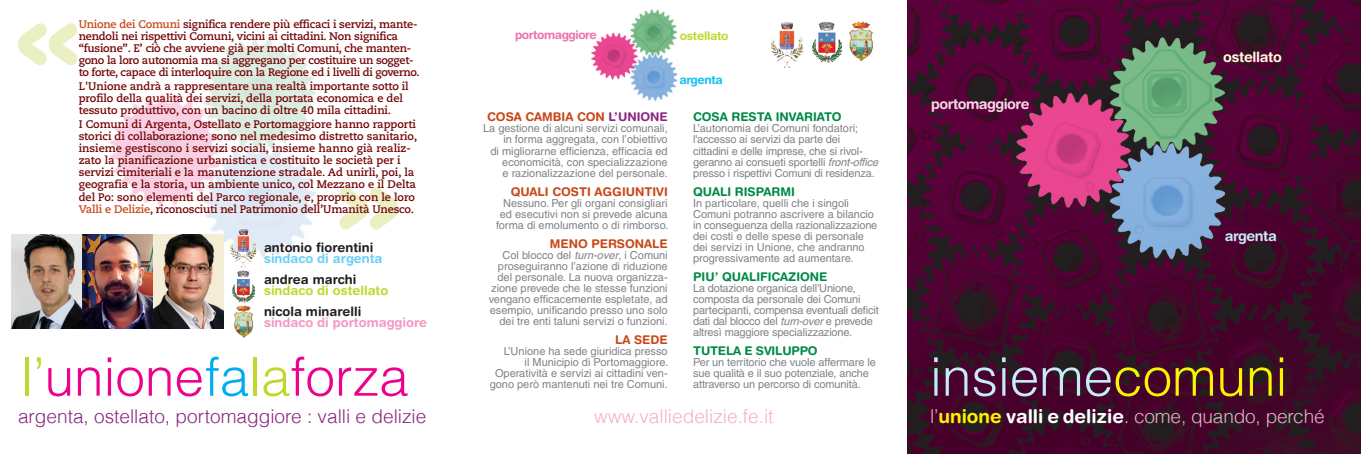
<style>
.page{position:relative;width:1361px;height:454px;background:#fff}
.page>*{position:absolute;margin:0;border:0;box-sizing:border-box;transform-origin:0 0}
.t1{font:700 131px "Helvetica Rounded";color:#eaf0c1}
.t2{font:300 53.1px "Helvetica";color:#ed028c}
.t3{font:300 53.1px "Helvetica";color:#c6eafa}
.t4{font:300 19px "Helvetica";color:#f5adce}
.t5{font:300 19px "Helvetica";color:#882680}
.t6{font:700 14.4px "Helvetica Rounded";letter-spacing:-.035em;color:#fad5e5}
.t7{font:700 14.4px "Helvetica Rounded";letter-spacing:-.025em;color:#fffbd6}
.t8{font:700 14.4px "Helvetica Rounded";letter-spacing:-.025em;color:#c6eafa}
.t9{font:700 13px "Helvetica Rounded";color:#231f20}
.t10{font:700 13px "Helvetica Rounded";color:#f499c2}
.t11{font:700 13px "Helvetica Rounded";color:#c1d72f}
.t12{font:700 13px "Helvetica Rounded";color:#6bcff6}
.t13{font:700 12px "Helvetica Rounded";color:#008945}
.t14{font:700 12px "Helvetica Rounded";color:#c74919}
.t15{font:700 12px "Helvetica Rounded";letter-spacing:-.035em;color:#f171ab}
.t16{font:700 12px "Helvetica Rounded";letter-spacing:-.025em;color:#c1d72f}
.t17{font:700 12px "Helvetica Rounded";letter-spacing:-.025em;color:#15c0f2}
.t18{font:11px/11px "Helvetica";color:#808285}
.t19{font:700 11px/12px "Caecilia";letter-spacing:-.01em;color:#740607}
.s1{color:#c74919}
.s2{color:#c1d72f}
.s3{color:#00aeef}
.s4{color:#882680}
.s5{font-style:italic}
.s6{color:#fff101}
.s7{font-family:"Helvetica Rounded";font-weight:700;color:#fff101}
.s8{font-family:"Helvetica Rounded";font-weight:700;color:#fff}
</style>
<div class="page">
<img style="left:109px;top:38px;width:207px;height:220px">
<img style="left:907px;top:0;width:454px;height:454px">
<img style="left:11px;top:234px;width:213px;height:95px">
<img style="left:232px;top:270px;width:23px;height:32px">
<img style="left:233px;top:305px;width:21px;height:33px">
<img style="left:228px;top:229px;width:30px;height:39px">
<img style="left:591px;top:9px;width:87px;height:93px">
<img style="left:812px;top:21px;width:29px;height:42px">
<img style="left:849px;top:21px;width:24px;height:41px">
<img style="left:770px;top:22px;width:34px;height:47px">
<p class="t19" style="left:79px;top:19px;width:343px"><span class="s1">Unione dei Comuni</span> significa rendere più efficaci i servizi, mante&shy;nendoli nei rispettivi Comuni, vicini ai cittadini. Non significa “fusione”. E’ ciò che avviene già per molti Comuni, che manten&shy;gono la loro autonomia ma si aggregano per costituire un sogget&shy;to forte, capace di interloquire con la Regione ed i livelli di governo.</p>
<p class="t19" style="left:79px;top:81px;width:331px">L'Unione andrà a rappresentare una realtà importante sotto il profilo della qualità dei servizi, della portata economica e del tessuto produttivo, con un bacino di oltre 40 mila cittadini.</p>
<p class="t19" style="left:79px;top:119px;width:340px">I Comuni di Argenta, Ostellato e Portomaggiore hanno rapporti storici di collaborazione; sono nel medesimo distretto sanitario, insieme gestiscono i servizi sociali, insieme hanno già realiz&shy;zato la pianificazione urbanistica e costituito le società per i servizi cimiteriali e la manutenzione stradale. Ad unirli, poi, la geografia e la storia, un ambiente unico, col Mezzano e il Delta del Po: sono elementi del Parco regionale, e, proprio con le loro <span class="s1">Valli e Delizie</span>, riconosciuti nel Patrimonio dell’Umanità Unesco.</p>
<h1 class="t1" style="left:9px;top:-14px;width:79px">«</h1>
<h1 class="t1" style="left:408px;top:266px;width:79px;rotate:-180deg">«</h1>
<p class="t9" style="left:264px;top:242px;width:111px">antonio fiorentini</p>
<p class="t12" style="left:264px;top:253px;width:120px">sindaco di argenta</p>
<p class="t9" style="left:264px;top:274px;width:94px">andrea marchi</p>
<p class="t11" style="left:264px;top:285px;width:126px">sindaco di ostellato</p>
<p class="t9" style="left:264px;top:306px;width:99px">nicola minarelli</p>
<p class="t10" style="left:264px;top:317px;width:165px">sindaco di portomaggiore</p>
<h2 class="t2" style="left:21px;top:354px;width:389px"><span class="s2">l’</span>unione<span class="s3">fa</span><span class="s2">la</span>forza</h2>
<h3 class="t5" style="left:18px;top:408px;width:410px">argenta, ostellato, portomaggiore : valli e delizie</h3>
<p class="t15" style="left:515px;top:30px;width:83px">portomaggiore</p>
<p class="t16" style="left:680px;top:31px;width:50px">ostellato</p>
<p class="t14" style="left:487px;top:113px;width:182px">COSA CAMBIA CON <span class="s4">L’UNIONE</span></p>
<p class="t18" style="left:483px;top:124px;width:186px;text-align:right">La gestione di alcuni servizi comunali, in forma aggregata, con l’obiettivo<br>di migliorarne efficienza, efficacia ed economicità, con specializzazione<br>e razionalizzazione del personale.</p>
<p class="t14" style="left:511px;top:187px;width:159px">QUALI COSTI AGGIUNTIVI</p>
<p class="t18" style="left:496px;top:198px;width:174px;text-align:center">Nessuno. Per gli organi consigliari ed esecutivi non si prevede alcuna forma di emolumento o di rimborso.</p>
<p class="t14" style="left:550px;top:239px;width:120px">MENO PERSONALE</p>
<p class="t18" style="left:489px;top:250px;width:181px;text-align:right">Col blocco del <span class="s5">turn-over</span>, i Comuni proseguiranno l’azione di riduzione del personale. La nuova organizza&shy;zione prevede che le stesse funzioni vengano efficacemente espletate, ad esempio, unificando presso uno solo dei tre enti taluni servizi o funzioni.</p>
<p class="t14" style="left:615px;top:335px;width:54px">LA SEDE</p>
<p class="t18" style="left:490px;top:346px;width:180px;text-align:right">L’Unione ha sede giuridica presso<br>il Municipio di Portomaggiore.<br>Operatività e servizi ai cittadini ven&shy;gono però mantenuti nei tre Comuni.</p>
<p class="t17" style="left:679px;top:76px;width:45px">argenta</p>
<p class="t13" style="left:693px;top:113px;width:150px">COSA RESTA INVARIATO</p>
<p class="t18" style="left:693px;top:124px;width:187px">L’autonomia dei Comuni fondatori; l'accesso ai servizi da parte dei cittadini e delle imprese, che si rivol&shy;geranno ai consueti sportelli <span class="s5">front-office </span>presso i rispettivi Comuni di residenza.</p>
<p class="t13" style="left:693px;top:187px;width:103px">QUALI RISPARMI</p>
<p class="t18" style="left:693px;top:198px;width:186px">In particolare, quelli che i singoli Comuni potranno ascrivere a bilancio in conseguenza della razionalizzazione dei costi e delle spese di personale dei servizi in Unione, che andranno progressivamente ad aumentare.</p>
<p class="t13" style="left:693px;top:272px;width:136px">PIU’ QUALIFICAZIONE</p>
<p class="t18" style="left:693px;top:283px;width:187px">La dotazione organica dell’Unione, composta da personale dei Comuni partecipanti, compensa eventuali deficit dati dal blocco del <span class="s5">turn-over</span> e prevede altresì maggiore specializzazione.</p>
<p class="t13" style="left:693px;top:346px;width:126px">TUTELA E SVILUPPO</p>
<p class="t18" style="left:693px;top:357px;width:184px">Per un territorio che vuole affermare le sue qualità e il suo potenziale, anche attraverso un percorso di comunità.</p>
<h3 class="t4" style="left:594px;top:408px;width:181px">www.valliedelizie.fe.it</h3>
<h3 class="t6" style="left:931px;top:98px;width:100px">portomaggiore</h3>
<h3 class="t7" style="left:1223px;top:52px;width:60px">ostellato</h3>
<h3 class="t8" style="left:1225px;top:230px;width:54px">argenta</h3>
<h2 class="t3" style="left:930px;top:354px;width:359px">insieme<span class="s6">comuni</span></h2>
<h3 class="t4" style="left:930px;top:408px;width:396px">l’<span class="s7">unione</span> <span class="s8">valli e delizie</span>. come, quando, perché</h3>
</div>
